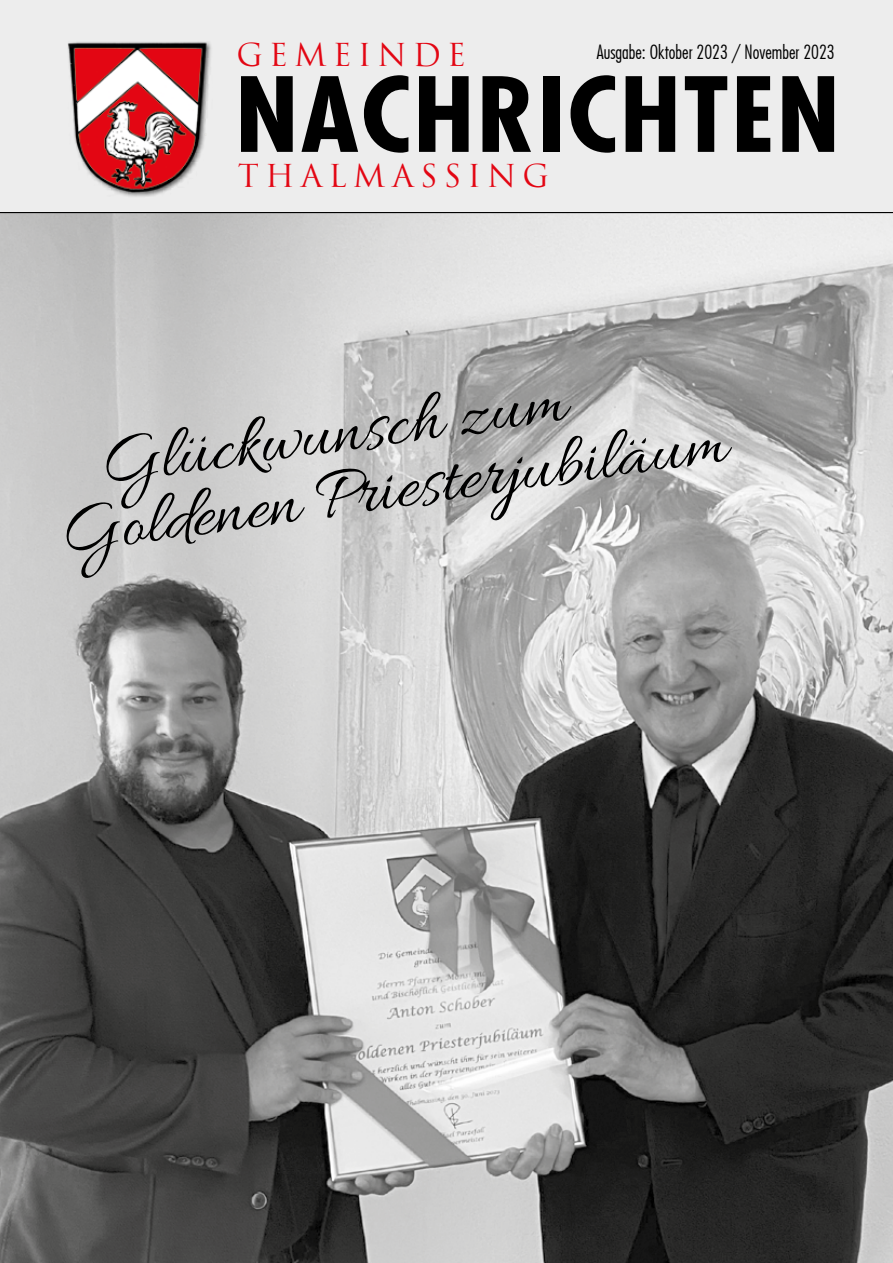
<style>
.page{position:relative;width:893px;height:1263px;background:#fff}
.page>*{position:absolute;margin:0;border:0;box-sizing:border-box;transform-origin:0 0}
.t1{font:700 condensed 100.35px "Futura";letter-spacing:.02em;color:#000;scale:1.1 1}
.t2{font:74.7px/63.2px "Allura";color:#000}
.t3{font:30.9px "Trajan";letter-spacing:.2em;color:#e30613}
.t4{font:300 condensed 18.9px "Futura";color:#000}
</style>
<div class="page">
<img style="left:0;top:213px;width:893px;height:1050px">
<div style="left:0;top:0;width:893px;height:212px;background:#ededed"></div>
<div style="left:67px;top:40px;width:146px;height:157px;background:#000;opacity:.6"></div>
<img style="left:67px;top:40px;width:142px;height:152px">
<hr style="left:0;top:212px;width:893px;height:1px;background:#000">
<p class="t3" style="left:237px;top:36px;width:231px">GEMEINDE</p>
<h1 class="t1" style="left:235px;top:53px;width:551px">NACHRICHTEN</h1>
<p class="t4" style="left:597px;top:41px;width:239px">Ausgabe: Oktober 2023 / November 2023</p>
<p class="t3" style="left:238px;top:157px;width:313px">THALMASSING</p>
<p class="t2" style="left:48px;top:446px;width:673px;text-indent:49px;rotate:-8deg">Glückwunsch zum<br>Goldenen Priesterjubiläum</p>
</div>
